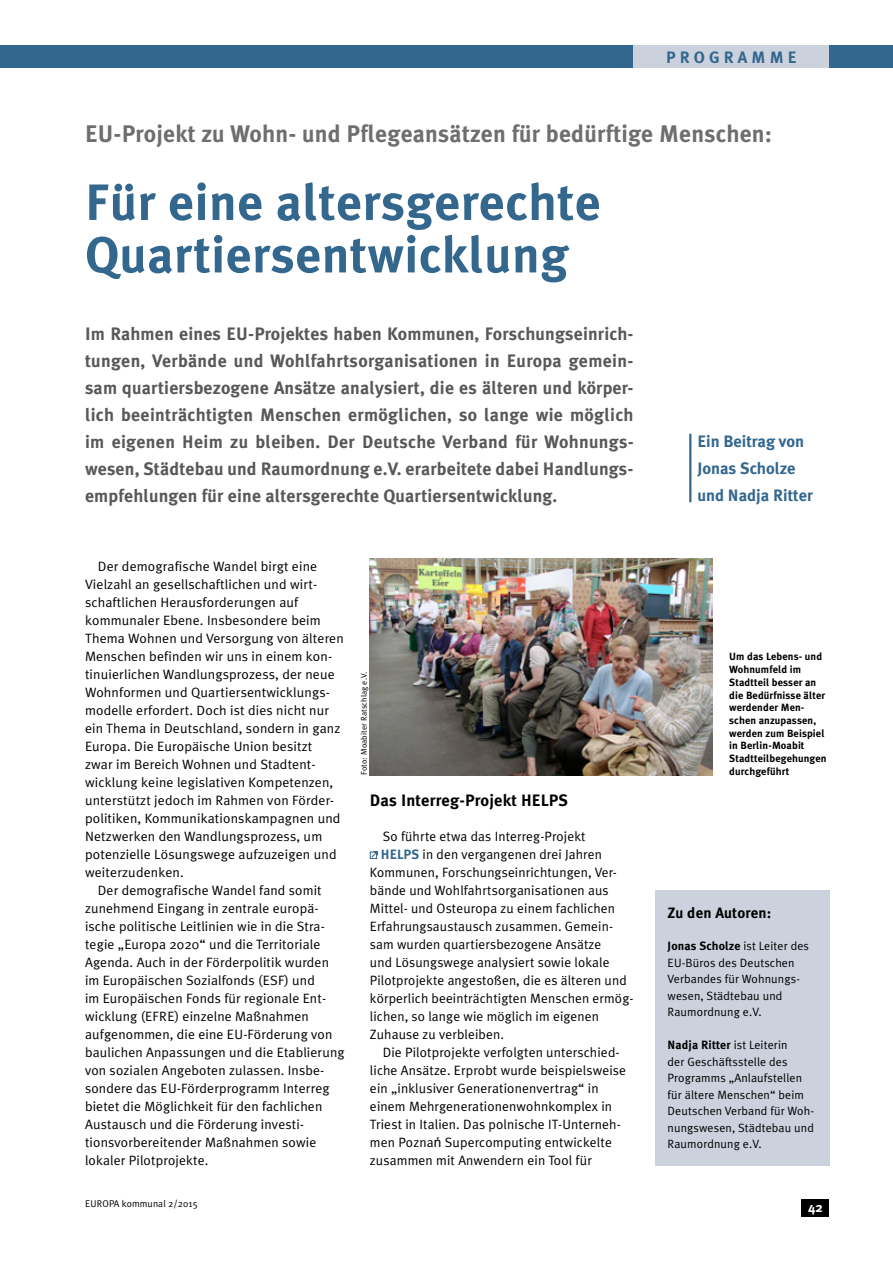
<style>
.page{position:relative;width:893px;height:1263px;background:#fff}
.page>*{position:absolute;margin:0;border:0;box-sizing:border-box;transform-origin:0 0}
.t1{font:700 51px "Meta Plus";letter-spacing:.01em;color:#33678e}
.t2{font:700 24px "Meta Plus";letter-spacing:.01em;color:#6d6e70}
.t3{font:700 18px/27px "Meta Plus";letter-spacing:.01em;color:#58585a;text-align:justify}
.t4{font:700 16.5px/27px "Meta Plus";color:#33678e}
.t5{font:700 16.5px "Meta Plus";letter-spacing:.01em;color:#000}
.t6{font:700 16.5px "Meta Plus";letter-spacing:.25em;color:#33678e}
.t7{font:700 15px "Meta Plus";letter-spacing:.01em;color:#000}
.t8{font:13.5px "Meta Plus Normal";letter-spacing:.01em;color:#000}
.t9{font:700 13.5px "Meta Plus";color:#fff}
.t10{font:12px/16.5px "Meta Plus Normal";letter-spacing:.01em;color:#000}
.t11{font:700 10.5px/12.8px "Meta Plus";letter-spacing:.01em;color:#000}
.t12{font:9.75px "Meta Plus Normal";letter-spacing:.01em;color:#000}
.t13{font:8.25px "Meta Plus Normal";letter-spacing:.01em;color:#000}
.s1{font-family:"Meta Plus";font-weight:700;color:#33678e}
.s2{font-family:"Arial"}
.s3{font-family:"Meta Plus";font-weight:700}
</style>
<div class="page">
<div style="left:0;top:46px;width:893px;height:22px;background:#33678e"></div>
<div style="left:634px;top:46px;width:195px;height:22px;background:#cbd1dd"></div>
<div style="left:655px;top:890px;width:174px;height:275px;background:#cbd1dd"></div>
<hr style="left:689px;top:434px;width:2px;height:68px;background:#33678e">
<img style="left:370px;top:558px;width:342px;height:217px">
<div style="left:801px;top:1199px;width:28px;height:17px;background:#000"></div>
<div style="left:370px;top:852px;width:7px;height:7px;border:1px solid #33678e"></div>
<svg style="left:371px;top:851px;width:7px;height:7px"></svg>
<p class="t6" style="left:666px;top:48px;width:132px">PROGRAMME</p>
<p class="t2" style="left:85px;top:120px;width:688px">EU-Projekt zu Wohn- und Pflegeansätzen für bedürftige Menschen:</p>
<p class="t1" style="left:85px;top:173px;width:517px">Für eine altersgerechte</p>
<h1 class="t1" style="left:85px;top:225px;width:485px">Quartiersentwicklung</h1>
<p class="t3" style="left:85px;top:320px;width:550px">Im Rahmen eines EU-Projektes haben Kommunen, Forschungseinrich&shy;tungen, Verbände und Wohlfahrtsorganisationen in Europa gemein&shy;sam quartiersbezogene Ansätze analysiert, die es älteren und körper&shy;lich beeinträchtigten Menschen ermöglichen, so lange wie möglich im eigenen Heim zu bleiben. Der Deutsche Verband für Wohnungs&shy;wesen, Städtebau und Raumordnung e.V. erarbeitete dabei Handlungs&shy;empfehlungen für eine altersgerechte Quartiersentwicklung.</p>
<p class="t8" style="left:98px;top:558px;width:221px">Der demografische Wandel birgt eine</p>
<p class="t8" style="left:85px;top:576px;width:234px">Vielzahl an gesellschaftlichen und wirt-</p>
<p class="t8" style="left:85px;top:594px;width:215px">schaftlichen Herausforderungen auf</p>
<p class="t8" style="left:85px;top:612px;width:237px">kommunaler Ebene. Insbesondere beim</p>
<p class="t8" style="left:85px;top:630px;width:260px">Thema Wohnen und Versorgung von älteren</p>
<p class="t8" style="left:85px;top:648px;width:249px">Menschen befinden wir uns in einem kon-</p>
<p class="t8" style="left:85px;top:666px;width:251px">tinuierlichen Wandlungsprozess, der neue</p>
<p class="t8" style="left:85px;top:684px;width:246px">Wohnformen und Quartiersentwicklungs-</p>
<p class="t8" style="left:85px;top:702px;width:246px">modelle erfordert. Doch ist dies nicht nur</p>
<p class="t8" style="left:85px;top:720px;width:257px">ein Thema in Deutschland, sondern in ganz</p>
<p class="t8" style="left:85px;top:738px;width:229px">Europa. Die Europäische Union besitzt</p>
<p class="t8" style="left:85px;top:756px;width:232px">zwar im Bereich Wohnen und Stadtent-</p>
<p class="t8" style="left:85px;top:774px;width:250px">wicklung keine legislativen Kompetenzen,</p>
<p class="t8" style="left:85px;top:792px;width:251px">unterstützt jedoch im Rahmen von Förder-</p>
<p class="t8" style="left:85px;top:810px;width:257px">politiken, Kommunikationskampagnen und</p>
<p class="t8" style="left:85px;top:828px;width:239px">Netzwerken den Wandlungsprozess, um</p>
<p class="t8" style="left:85px;top:846px;width:253px">potenzielle Lösungswege aufzuzeigen und</p>
<p class="t8" style="left:85px;top:864px;width:100px">weiterzudenken.</p>
<p class="t8" style="left:98px;top:882px;width:225px">Der demografische Wandel fand somit</p>
<p class="t8" style="left:85px;top:900px;width:235px">zunehmend Eingang in zentrale europä-</p>
<p class="t8" style="left:85px;top:918px;width:241px">ische politische Leitlinien wie in die Stra-</p>
<p class="t8" style="left:85px;top:936px;width:237px">tegie „Europa 2020“ und die Territoriale</p>
<p class="t8" style="left:85px;top:954px;width:245px">Agenda. Auch in der Förderpolitik wurden</p>
<p class="t8" style="left:85px;top:972px;width:231px">im Europäischen Sozialfonds (ESF) und</p>
<p class="t8" style="left:85px;top:990px;width:243px">im Europäischen Fonds für regionale Ent-</p>
<p class="t8" style="left:85px;top:1008px;width:225px">wicklung (EFRE) einzelne Maßnahmen</p>
<p class="t8" style="left:85px;top:1026px;width:249px">aufgenommen, die eine EU-Förderung von</p>
<p class="t8" style="left:85px;top:1044px;width:261px">baulichen Anpassungen und die Etablierung</p>
<p class="t8" style="left:85px;top:1062px;width:241px">von sozialen Angeboten zulassen. Insbe-</p>
<p class="t8" style="left:85px;top:1080px;width:246px">sondere das EU-Förderprogramm Interreg</p>
<p class="t8" style="left:85px;top:1098px;width:239px">bietet die Möglichkeit für den fachlichen</p>
<p class="t8" style="left:85px;top:1116px;width:221px">Austausch und die Förderung investi-</p>
<p class="t8" style="left:85px;top:1134px;width:233px">tionsvorbereitender Maßnahmen sowie</p>
<p class="t8" style="left:85px;top:1152px;width:125px">lokaler Pilotprojekte.</p>
<p class="t12" style="left:85px;top:1198px;width:114px">EUROPA kommunal 2/2015</p>
<p class="t13" style="left:359px;top:775px;width:105px;rotate:-90deg">Foto: Moabiter Ratschlag e.V.</p>
<p class="t5" style="left:370px;top:791px;width:200px">Das Interreg-Projekt HELPS</p>
<p class="t8" style="left:383px;top:828px;width:204px">So führte etwa das Interreg-Projekt</p>
<p class="t8" style="left:381px;top:846px;width:223px"><span class="s1">HELPS</span> in den vergangenen drei Jahren</p>
<p class="t8" style="left:370px;top:864px;width:248px">Kommunen, Forschungseinrichtungen, Ver-</p>
<p class="t8" style="left:370px;top:882px;width:240px">bände und Wohlfahrtsorganisationen aus</p>
<p class="t8" style="left:370px;top:900px;width:247px">Mittel- und Osteuropa zu einem fachlichen</p>
<p class="t8" style="left:370px;top:918px;width:245px">Erfahrungsaustausch zusammen. Gemein-</p>
<p class="t8" style="left:370px;top:936px;width:233px">sam wurden quartiersbezogene Ansätze</p>
<p class="t8" style="left:370px;top:954px;width:241px">und Lösungswege analysiert sowie lokale</p>
<p class="t8" style="left:370px;top:972px;width:258px">Pilotprojekte angestoßen, die es älteren und</p>
<p class="t8" style="left:370px;top:990px;width:265px">körperlich beeinträchtigten Menschen ermög-</p>
<p class="t8" style="left:370px;top:1008px;width:231px">lichen, so lange wie möglich im eigenen</p>
<p class="t8" style="left:370px;top:1026px;width:135px">Zuhause zu verbleiben.</p>
<p class="t8" style="left:383px;top:1044px;width:238px">Die Pilotprojekte verfolgten unterschied-</p>
<p class="t8" style="left:370px;top:1062px;width:258px">liche Ansätze. Erprobt wurde beispielsweise</p>
<p class="t8" style="left:370px;top:1080px;width:230px">ein „inklusiver Generationenvertrag“ in</p>
<p class="t8" style="left:370px;top:1098px;width:244px">einem Mehrgenerationenwohnkomplex in</p>
<p class="t8" style="left:370px;top:1116px;width:252px">Triest in Italien. Das polnische IT-Unterneh-</p>
<p class="t8" style="left:370px;top:1134px;width:243px">men Pozna<span class="s2">ń</span> Supercomputing entwickelte</p>
<p class="t8" style="left:370px;top:1152px;width:223px">zusammen mit Anwendern ein Tool für</p>
<p class="t4" style="left:697px;top:428px;width:117px">Ein Beitrag von<br>Jonas Scholze und Nadja Ritter</p>
<p class="t11" style="left:729px;top:650px;width:99px">Um das Lebens- und<br>Wohnumfeld im<br>Stadtteil besser an die Bedürfnisse älter werdender Men&shy;schen anzupassen, werden zum Beispiel in Berlin-Moabit<br>Stadtteilbegehungen durchgeführt</p>
<p class="t7" style="left:668px;top:904px;width:105px">Zu den Autoren:</p>
<p class="t10" style="left:668px;top:938px;width:143px"><span class="s3">Jonas Scholze</span> ist Leiter des<br>EU-Büros des Deutschen<br>Verbandes für Wohnungs&shy;wesen, Städtebau und<br>Raumordnung e.V.</p>
<p class="t10" style="left:668px;top:1037px;width:148px"><span class="s3">Nadja Ritter</span> ist Leiterin<br>der Geschäftsstelle des<br>Programms „Anlaufstellen für ältere Menschen“ beim<br>Deutschen Verband für Woh&shy;nungswesen, Städtebau und<br>Raumordnung e.V.</p>
<p class="t9" style="left:808px;top:1199px;width:16px">42</p>
</div>
